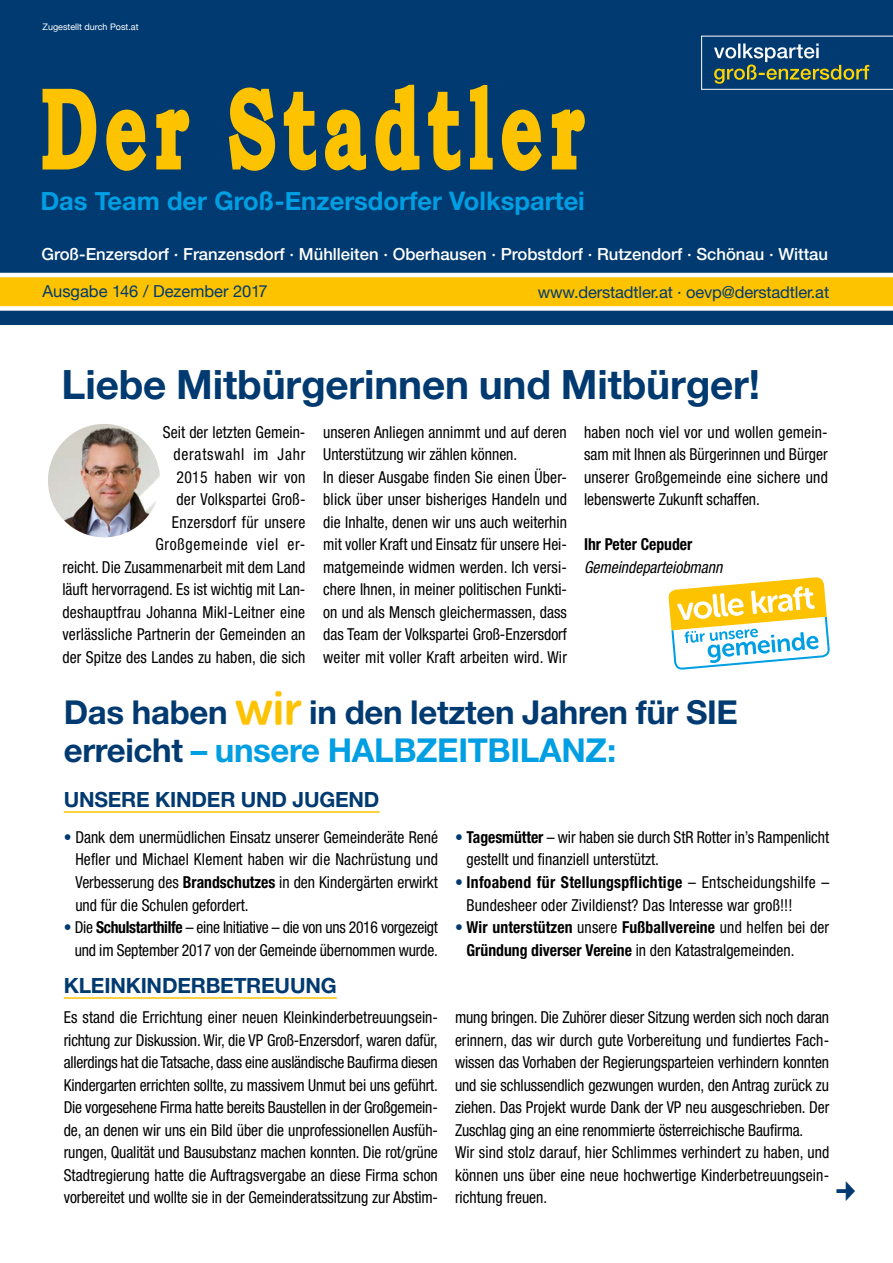
<style>
.page{position:relative;width:893px;height:1263px;background:#fff}
.page>*{position:absolute;margin:0;border:0;box-sizing:border-box;transform-origin:0 0}
.Head{font:700 40.5px "Helvetica Neue LT Std";letter-spacing:-.005em;color:#003a70}
.Head-2{font:700 33px/37.5px "Helvetica Neue LT Std";letter-spacing:-.01em;color:#003a70}
.t1{font:700 25.5px "Helvetica Neue";color:#009ee3}
.Subhead_mit_Linie{font:700 21px "Helvetica Neue LT Std";letter-spacing:-.01em;color:#003a70}
.t2{font:500 16.65px "Helvetica Neue LT Std";color:#fff}
.Copy_2017{font:condensed 16.5px/22.5px "Helvetica Neue LT Std";color:#000;text-align:justify;scale:.95 1}
.Copy_2017-2{font:700 condensed 16.5px/22.5px "Helvetica Neue LT Std";letter-spacing:.01em;color:#000;scale:.95 1}
.Copy_Kasten{font:16.5px "Helvetica Neue LT Std";letter-spacing:-.01em;color:#003a70}
.t3{font:16.5px "Helvetica Neue";color:#003a70}
.Copy_2017-3{font:italic condensed 16.5px "Helvetica Neue LT Std";color:#000;scale:.95 1}
.t4{font:9px "Helvetica Neue";color:#fff}
.s1{color:#009ee3}
.s2{font-weight:700;color:#003a70}
.s3{font-weight:700}
.s4{color:#003a70}
.s5{font-weight:400}
</style>
<div class="page">
<div style="left:0;top:0;width:893px;height:324px;background:#003a70"></div>
<svg style="left:0;top:272px;width:893px;height:39px;background:#f6cd3d"></svg>
<svg style="left:375px;top:85px;width:44px;height:86px"></svg>
<svg style="left:229px;top:87px;width:46px;height:84px"></svg>
<svg style="left:43px;top:89px;width:53px;height:80px"></svg>
<svg style="left:428px;top:92px;width:32px;height:78px"></svg>
<svg style="left:284px;top:92px;width:32px;height:78px"></svg>
<svg style="left:552px;top:110px;width:33px;height:59px"></svg>
<svg style="left:502px;top:110px;width:40px;height:61px"></svg>
<svg style="left:325px;top:110px;width:41px;height:60px"></svg>
<svg style="left:156px;top:110px;width:33px;height:59px"></svg>
<svg style="left:106px;top:110px;width:40px;height:61px"></svg>
<svg style="left:470px;top:85px;width:23px;height:85px"></svg>
<svg style="left:701px;top:35px;width:192px;height:55px"></svg>
<hr style="left:64px;top:811px;width:316px;height:2px;background:#fdc300">
<img style="left:235px;top:690px;width:67px;height:36px">
<hr style="left:64px;top:997px;width:273px;height:2px;background:#fdc300">
<svg style="left:668px;top:577px;width:161px;height:93px"></svg>
<img style="left:48px;top:424px;width:112px;height:113px">
<p class="t4" style="left:43px;top:20px;width:98px">Zugestellt durch Post.at</p>
<p class="t1" style="left:40px;top:180px;width:546px">Das Team der Groß-Enzersdorfer Volkspartei</p>
<p class="t2" style="left:41px;top:244px;width:788px">Groß-Enzersdorf · Franzensdorf · Mühlleiten · Oberhausen · Probstdorf · Rutzendorf · Schönau · Wittau</p>
<p class="t3" style="left:43px;top:280px;width:226px">Ausgabe 146 / Dezember 2017</p>
<p class="Copy_Kasten" style="left:538px;top:282px;width:293px">www.derstadtler.at · oevp@derstadtler.at</p>
<p class="Head" style="left:62px;top:360px;width:700px">Liebe Mitbürgerinnen und Mitbürger!</p>
<p class="Copy_2017" style="left:62px;top:421px;width:257px;text-align:right">Seit der letzten Gemein-<br>deratswahl im Jahr<br>2015 haben wir von<br>der Volkspartei Groß-<br>Enzersdorf für unsere<br>Großgemeinde viel er-<br>reicht. Die Zusammenarbeit mit dem Land läuft hervorragend. Es ist wichtig mit Lan&shy;deshauptfrau Johanna Mikl-Leitner eine verlässliche Partnerin der Gemeinden an der Spitze des Landes zu haben, die sich</p>
<p class="Copy_2017" style="left:323px;top:421px;width:258px">unseren Anliegen annimmt und auf deren<br>Unterstützung wir zählen können.</p>
<p class="Copy_2017" style="left:323px;top:466px;width:258px">In dieser Ausgabe finden Sie einen Über&shy;blick über unser bisheriges Handeln und die Inhalte, denen wir uns auch weiterhin mit voller Kraft und Einsatz für unsere Hei&shy;matgemeinde widmen werden. Ich versi&shy;chere Ihnen, in meiner politischen Funkti&shy;on und als Mensch gleichermassen, dass das Team der Volkspartei Groß-Enzersdorf weiter mit voller Kraft arbeiten wird. Wir</p>
<p class="Copy_2017" style="left:584px;top:421px;width:258px">haben noch viel vor und wollen gemein&shy;sam mit Ihnen als Bürgerinnen und Bürger unserer Großgemeinde eine sichere und lebenswerte Zukunft schaffen.</p>
<p class="Copy_2017-2" style="left:584px;top:533px;width:116px">Ihr Peter Cepuder</p>
<p class="Copy_2017-3" style="left:584px;top:558px;width:147px">Gemeindeparteiobmann</p>
<p class="Head-2" style="left:64px;top:693px;width:676px;text-indent:246px">in den letzten Jahren für SIE erreicht <span class="s1">– unsere HALBZEITBILANZ:</span></p>
<p class="Head-2" style="left:64px;top:693px;width:165px">Das haben</p>
<p class="Subhead_mit_Linie" style="left:64px;top:786px;width:317px">UNSERE KINDER UND JUGEND</p>
<p class="Copy_2017" style="left:75px;top:826px;width:383px;text-indent:-12px"><span class="s2">•</span> Dank dem unermüdlichen Einsatz unserer Gemeinderäte René Hefler und Michael Klement haben wir die Nachrüstung und Verbesserung des <span class="s3">Brandschutzes</span> in den Kindergärten erwirkt und für die Schulen gefordert.</p>
<p class="Copy_2017" style="left:64px;top:916px;width:395px;text-align:right"><span class="s2">•</span> Die <span class="s3">Schulstarthilfe</span> – eine Initiative – die von uns 2016 vorgezeigt und im September 2017 von der Gemeinde übernommen wurde.</p>
<p class="Copy_2017" style="left:467px;top:826px;width:383px;text-indent:-12px"><span class="s2">•</span> <span class="s3">Tagesmütter</span> – wir haben sie durch StR Rotter in’s Rampenlicht gestellt und finanziell unterstützt.</p>
<p class="Copy_2017" style="left:467px;top:871px;width:383px;text-indent:-12px"><span class="s2">•</span> <span class="s3">Infoabend für Stellungspflichtige</span> – Entscheidungshilfe –<br>Bundesheer oder Zivildienst? Das Interesse war groß!!!</p>
<p class="Copy_2017-2" style="left:467px;top:916px;width:383px;text-indent:-12px"><span class="s4">•</span> Wir unterstützen <span class="s5">unsere</span> Fußballvereine <span class="s5">und helfen bei der<br></span>Gründung diverser Vereine <span class="s5">in den Katastralgemeinden.</span></p>
<p class="Subhead_mit_Linie" style="left:64px;top:972px;width:274px">KLEINKINDERBETREUUNG</p>
<p class="Copy_2017" style="left:64px;top:1006px;width:395px">Es stand die Errichtung einer neuen Kleinkinderbetreuungsein&shy;richtung zur Diskussion. Wir, die VP Groß-Enzersdorf, waren dafür, allerdings hat die Tatsache, dass eine ausländische Baufirma diesen Kindergarten errichten sollte, zu massivem Unmut bei uns geführt.<br>Die vorgesehene Firma hatte bereits Baustellen in der Großgemein&shy;de, an denen wir uns ein Bild über die unprofessionellen Ausfüh&shy;rungen, Qualität und Bausubstanz machen konnten. Die rot/grüne Stadtregierung hatte die Auftragsvergabe an diese Firma schon vorbereitet und wollte sie in der Gemeinderatssitzung zur Abstim-</p>
<p class="Copy_2017" style="left:455px;top:1006px;width:396px">mung bringen. Die Zuhörer dieser Sitzung werden sich noch daran erinnern, das wir durch gute Vorbereitung und fundiertes Fach&shy;wissen das Vorhaben der Regierungsparteien verhindern konnten und sie schlussendlich gezwungen wurden, den Antrag zurück zu ziehen. Das Projekt wurde Dank der VP neu ausgeschrieben. Der Zuschlag ging an eine renommierte österreichische Baufirma.</p>
<p class="Copy_2017" style="left:455px;top:1141px;width:396px">Wir sind stolz darauf, hier Schlimmes verhindert zu haben, und können uns über eine neue hochwertige Kinderbetreuungsein&shy;richtung freuen.</p>
</div>
